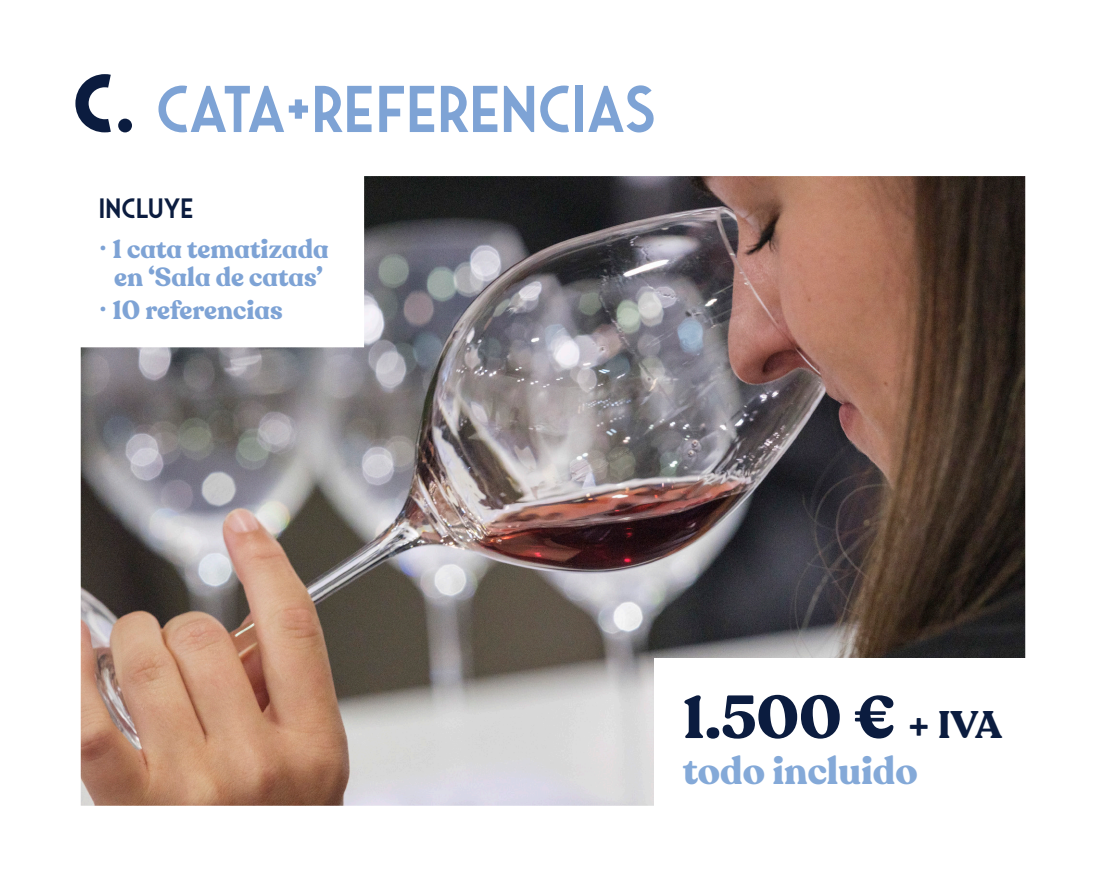
<style>
.page{position:relative;width:1106px;height:879px;background:#fff}
.page>*{position:absolute;margin:0;border:0;box-sizing:border-box;transform-origin:0 0}
.t1{font:600 66px "Saveur Sans";color:#7ea3d5}
.t2{font:700 60px "Recoleta Alt";color:#0b1c3f}
.t3{font:700 38px "Recoleta Alt";color:#84a9d8}
.t4{font:600 28px "Saveur Sans";color:#0b1c3f}
.t5{font:700 26px/28px "Recoleta Alt";color:#7ea3d5;text-align:center}
.s1{font-weight:700;font-size:82px;color:#0b1c3f}
.s2{font-weight:300}
.s3{font-size:38px}
</style>
<div class="page">
<img style="left:81px;top:176px;width:944px;height:630px">
<div style="left:654px;top:658px;width:382px;height:160px;background:#fff"></div>
<p class="t1" style="left:72px;top:74px;width:585px"><span class="s1">c.</span> CATA+REFERENCIAS</p>
<p class="t4" style="left:99px;top:194px;width:96px">INCLUYE</p>
<p class="t5" style="left:99px;top:235px;width:231px"><span class="s2">•</span> 1 cata tematizada en ‘Sala de catas’</p>
<p class="t5" style="left:99px;top:297px;width:185px"><span class="s2">•</span> 10 referencias</p>
<p class="t2" style="left:682px;top:679px;width:321px">1.500 € <span class="s3">+ IVA</span></p>
<p class="t3" style="left:682px;top:746px;width:236px">todo incluido</p>
</div>
